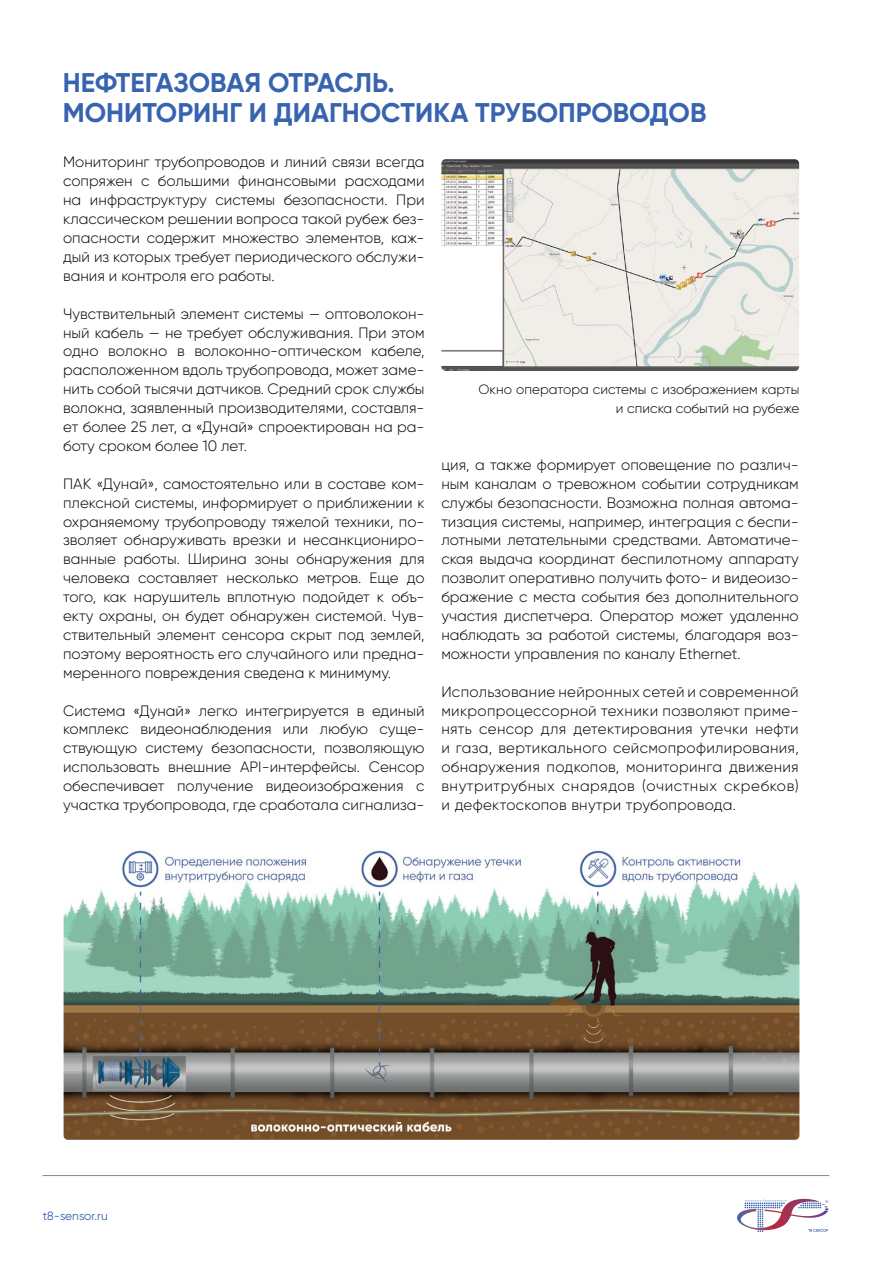
<style>
.page{position:relative;width:893px;height:1263px;background:#fff}
.page>*{position:absolute;margin:0;border:0;box-sizing:border-box;transform-origin:0 0}
.t1{font:700 27px/30px "Gilroy";color:#3763af}
.t2{font:300 15px/18.9px "Gilroy";color:#000;text-align:justify}
.t3{font:300 13.5px/18.9px "Gilroy";color:#000;text-align:right}
.t4{font:12px "Gilroy";color:#3763af}
</style>
<div class="page">
<hr style="left:43px;top:1175px;width:786px;height:1px;background:#878787">
<svg style="left:737px;top:1199px;width:91px;height:33px"></svg>
<img style="left:441px;top:159px;width:358px;height:212px">
<img style="left:64px;top:850px;width:735px;height:290px">
<h1 class="t1" style="left:63px;top:67px;width:645px">НЕФТЕГАЗОВАЯ ОТРАСЛЬ.<br>МОНИТОРИНГ И ДИАГНОСТИКА ТРУБОПРОВОДОВ</h1>
<p class="t2" style="left:63px;top:153px;width:363px">Мониторинг трубопроводов и линий связи всегда сопряжен с большими финансовыми расходами на инфраструктуру системы безопасности. При классическом решении вопроса такой рубеж без&shy;опасности содержит множество элементов, каж&shy;дый из которых требует периодического обслужи&shy;вания и контроля его работы.</p>
<p class="t2" style="left:63px;top:304px;width:363px">Чувствительный элемент системы — оптоволокон&shy;ный кабель — не требует обслуживания. При этом одно волокно в волоконно-оптическом кабеле, расположенном вдоль трубопровода, может заме&shy;нить собой тысячи датчиков. Средний срок службы волокна, заявленный производителями, составля&shy;ет более 25 лет, а «Дунай» спроектирован на ра&shy;боту сроком более 10 лет.</p>
<p class="t2" style="left:63px;top:474px;width:363px">ПАК «Дунай», самостоятельно или в составе ком&shy;плексной системы, информирует о приближении к охраняемому трубопроводу тяжелой техники, по&shy;зволяет обнаруживать врезки и несанкциониро&shy;ванные работы. Ширина зоны обнаружения для человека составляет несколько метров. Еще до того, как нарушитель вплотную подойдет к объ&shy;екту охраны, он будет обнаружен системой. Чув&shy;ствительный элемент сенсора скрыт под землей, поэтому вероятность его случайного или предна&shy;меренного повреждения сведена к минимуму.</p>
<p class="t2" style="left:63px;top:701px;width:363px">Система «Дунай» легко интегрируется в единый комплекс видеонаблюдения или любую суще&shy;ствующую систему безопасности, позволяющую использовать внешние API-интерфейсы. Сенсор обеспечивает получение видеоизображения с участка трубопровода, где сработала сигнализа-</p>
<p class="t3" style="left:479px;top:380px;width:322px">Окно оператора системы с изображением карты и списка событий на рубеже</p>
<p class="t2" style="left:441px;top:455px;width:359px">ция, а также формирует оповещение по различ&shy;ным каналам о тревожном событии сотрудникам службы безопасности. Возможна полная автома&shy;тизация системы, например, интеграция с беспи&shy;лотными летательными средствами. Автоматиче&shy;ская выдача координат беспилотному аппарату позволит оперативно получить фото- и видеоизо&shy;бражение с места события без дополнительного участия диспетчера. Оператор может удаленно наблюдать за работой системы, благодаря воз&shy;можности управления по каналу Ethernet.</p>
<p class="t2" style="left:441px;top:682px;width:359px">Использование нейронных сетей и современной микропроцессорной техники позволяют приме&shy;нять сенсор для детектирования утечки нефти и газа, вертикального сейсмопрофилирования, обнаружения подкопов, мониторинга движения внутритрубных снарядов (очистных скребков) и дефектоскопов внутри трубопровода.</p>
<p class="t4" style="left:43px;top:1209px;width:66px">t8-sensor.ru</p>
</div>
